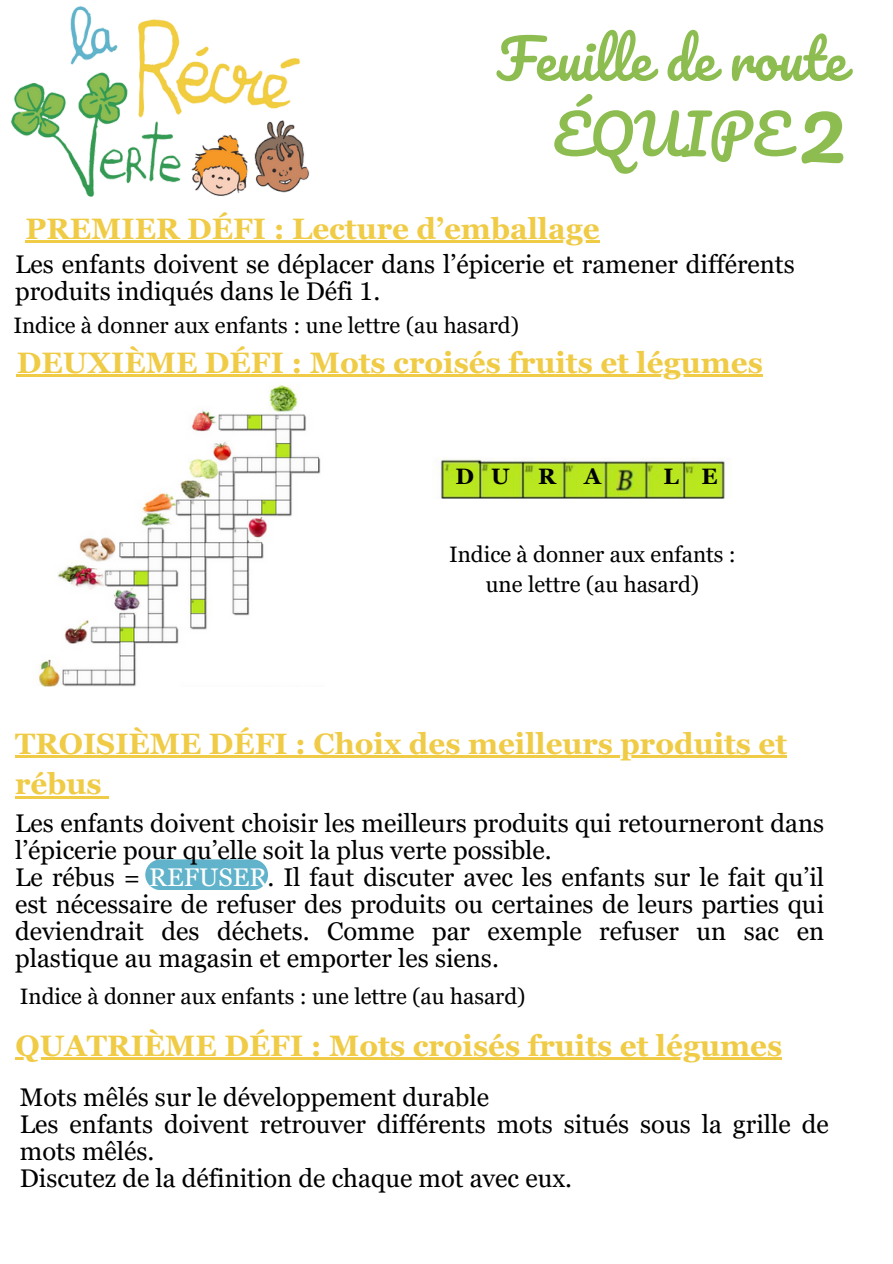
<style>
.page{position:relative;width:893px;height:1264px;background:#fff}
.page>*{position:absolute;margin:0;border:0;box-sizing:border-box;transform-origin:0 0}
.t1{font:88.35px "Pacifico";color:#8dbd50}
.t2{font:54.15px "Pacifico";color:#8dbd50}
.t3{font:700 29.55px/40.5px "Georgia Pro";color:#f0cb46}
.t4{font:25.5px/27px "Georgia Pro";color:#000}
.t5{font:22.35px/30.3px "Georgia Pro";color:#000;text-align:center}
.t6{font:700 22.35px "Georgia Pro";color:#000}
.s1{color:#fff}
</style>
<div class="page">
<img style="left:11px;top:6px;width:299px;height:191px">
<img style="left:38px;top:385px;width:283px;height:302px">
<img style="left:440px;top:458px;width:286px;height:41px">
<div style="left:32px;top:420px;width:129px;height:30px;background:#fff"></div>
<div style="left:145px;top:859px;width:123px;height:31px;background:#61b3cb;border-radius:15px"></div>
<hr style="left:26px;top:241px;width:573px;height:2px;background:#f0cb46">
<hr style="left:17px;top:375px;width:745px;height:2px;background:#f0cb46">
<hr style="left:15px;top:755px;width:772px;height:3px;background:#f0cb46">
<hr style="left:15px;top:796px;width:87px;height:2px;background:#f0cb46">
<svg style="left:102px;top:796px;width:7px;height:2px"></svg>
<hr style="left:16px;top:1057px;width:766px;height:2px;background:#f0cb46">
<p class="t2" style="left:496px;top:30px;width:351px">Feuille de route</p>
<p class="t2" style="left:552px;top:106px;width:238px">ÉQUIPE</p>
<p class="t1" style="left:797px;top:81px;width:51px">2</p>
<p class="t3" style="left:26px;top:208px;width:575px">PREMIER DÉFI : Lecture d’emballage</p>
<p class="t4" style="left:15px;top:250px;width:781px">Les enfants doivent se déplacer dans l’épicerie et ramener différents produits indiqués dans le Défi 1.</p>
<p class="t5" style="left:13px;top:310px;width:507px">Indice à donner aux enfants : une lettre (au hasard)</p>
<p class="t3" style="left:17px;top:342px;width:747px">DEUXIÈME DÉFI : Mots croisés fruits et légumes</p>
<p class="t6" style="left:455px;top:464px;width:56px">D U</p>
<p class="t6" style="left:538px;top:464px;width:19px">R</p>
<p class="t6" style="left:584px;top:464px;width:18px">A</p>
<p class="t6" style="left:663px;top:464px;width:56px">L E</p>
<p class="t5" style="left:449px;top:539px;width:288px">Indice à donner aux enfants : une lettre (au hasard)</p>
<p class="t3" style="left:15px;top:723px;width:773px">TROISIÈME DÉFI : Choix des meilleurs produits et rébus</p>
<p class="t4" style="left:15px;top:809px;width:810px">Les enfants doivent choisir les meilleurs produits qui retourneront dans l’épicerie pour qu’elle soit la plus verte possible.</p>
<p class="t4" style="left:15px;top:863px;width:810px;text-align:justify">Le rébus = <span class="s1">REFUSER</span>. Il faut discuter avec les enfants sur le fait qu’il est nécessaire de refuser des produits ou certaines de leurs parties qui deviendrait des déchets. Comme par exemple refuser un sac en plastique au magasin et emporter les siens.</p>
<p class="t5" style="left:20px;top:981px;width:507px">Indice à donner aux enfants : une lettre (au hasard)</p>
<p class="t3" style="left:16px;top:1024px;width:768px">QUATRIÈME DÉFI : Mots croisés fruits et légumes</p>
<p class="t4" style="left:20px;top:1083px;width:471px">Mots mêlés sur le développement durable</p>
<p class="t4" style="left:20px;top:1110px;width:810px">Les enfants doivent retrouver différents mots situés sous la grille de mots mêlés.</p>
<p class="t4" style="left:20px;top:1164px;width:554px">Discutez de la définition de chaque mot avec eux.</p>
</div>
